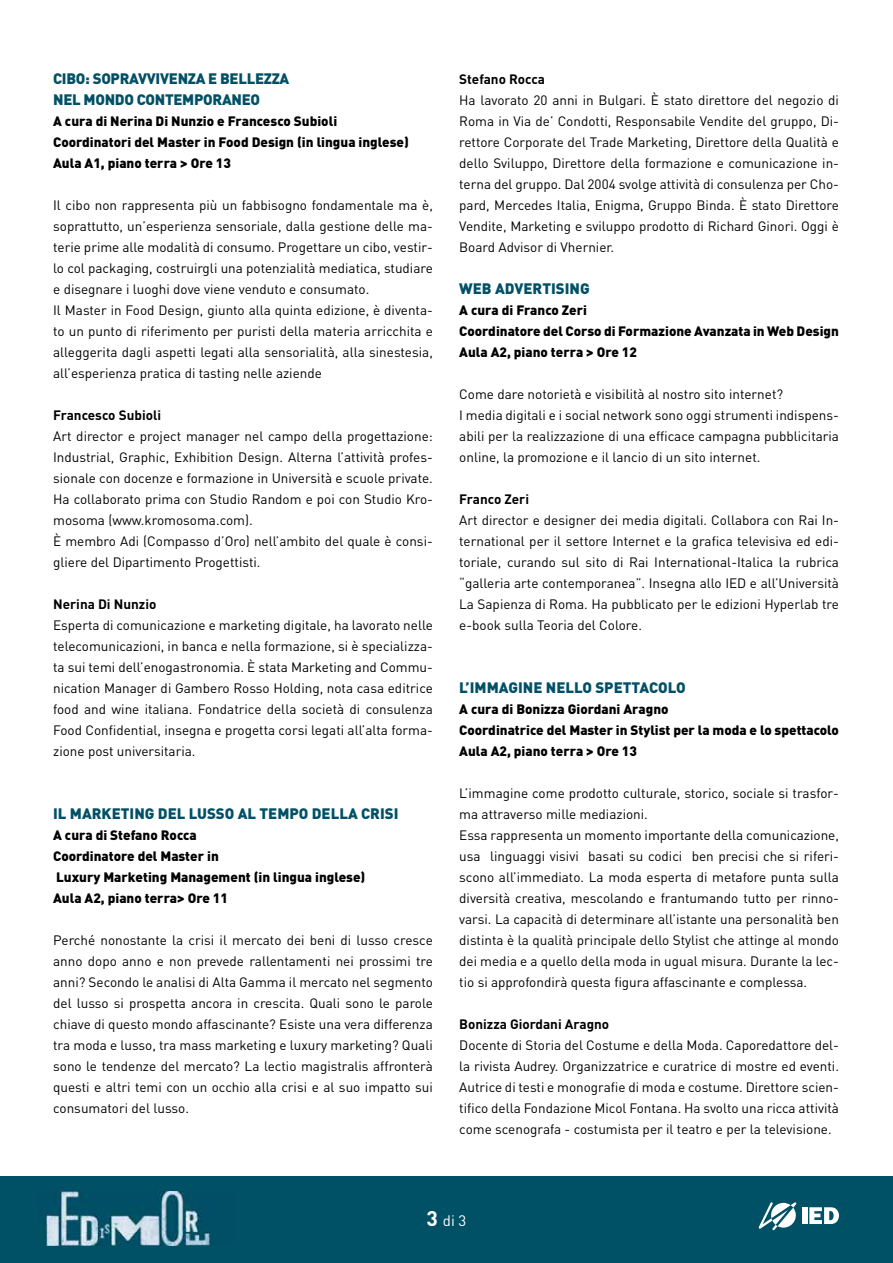
<style>
.page{position:relative;width:893px;height:1263px;background:#fff}
.page>*{position:absolute;margin:0;border:0;box-sizing:border-box;transform-origin:0 0}
.t1{font:900 15px "DIN Pro";color:#005066}
.t2{font:900 15px/21px "DIN Pro";letter-spacing:-.02em;color:#005066}
.t3{font:15px "DIN Pro";color:#fff}
.t4{font:13.5px/21px "DIN Pro";color:#000;text-align:justify}
.t5{font:900 13.5px/21px "DIN Pro";color:#000}
.t6{font:700 13.5px "DIN Pro";color:#000}
.s1{font-weight:700;font-size:21px}
</style>
<div class="page">
<div style="left:0;top:1176px;width:893px;height:87px;background:#005066"></div>
<img style="left:44px;top:1191px;width:166px;height:54px">
<svg style="left:759px;top:1202px;width:37px;height:28px"></svg>
<div style="left:802px;top:1207px;width:5px;height:17px;background:#fff"></div>
<svg style="left:809px;top:1207px;width:30px;height:17px"></svg>
<p class="t2" style="left:53px;top:67px;width:238px">CIBO: SOPRAVVIVENZA E BELLEZZA<br>NEL MONDO CONTEMPORANEO</p>
<p class="t5" style="left:53px;top:110px;width:357px">A cura di Nerina Di Nunzio e Francesco Subioli<br>Coordinatori del Master in Food Design (in lingua inglese)<br>Aula A1, piano terra &gt; Ore 13</p>
<p class="t4" style="left:53px;top:194px;width:381px;text-align:left">Il cibo non rappresenta più un fabbisogno fondamentale ma è, soprattutto, un’esperienza sensoriale, dalla gestione delle ma&shy;terie prime alle modalità di consumo. Progettare un cibo, vestir&shy;lo col packaging, costruirgli una potenzialità mediatica, studiare e disegnare i luoghi dove viene venduto e consumato.<br>Il Master in Food Design, giunto alla quinta edizione, è diventa&shy;to un punto di riferimento per puristi della materia arricchita e alleggerita dagli aspetti legati alla sensorialità, alla sinestesia, all’esperienza pratica di tasting nelle aziende</p>
<p class="t6" style="left:53px;top:406px;width:110px">Francesco Subioli</p>
<p class="t4" style="left:53px;top:425px;width:381px;text-align:left">Art director e project manager nel campo della progettazione:<br>Industrial, Graphic, Exhibition Design. Alterna l’attività profes&shy;sionale con docenze e formazione in Università e scuole private.<br>Ha collaborato prima con Studio Random e poi con Studio Kro&shy;mosoma (www.kromosoma.com).<br>È membro Adi (Compasso d’Oro) nell’ambito del quale è consi&shy;gliere del Dipartimento Progettisti.</p>
<p class="t6" style="left:53px;top:595px;width:105px">Nerina Di Nunzio</p>
<p class="t4" style="left:53px;top:614px;width:381px">Esperta di comunicazione e marketing digitale, ha lavorato nelle telecomunicazioni, in banca e nella formazione, si è specializza&shy;ta sui temi dell’enogastronomia. È stata Marketing and Commu&shy;nication Manager di Gambero Rosso Holding, nota casa editrice food and wine italiana. Fondatrice della società di consulenza Food Confidential, insegna e progetta corsi legati all’alta forma&shy;zione post universitaria.</p>
<p class="t1" style="left:53px;top:803px;width:347px">IL MARKETING DEL LUSSO AL TEMPO DELLA CRISI</p>
<p class="t5" style="left:53px;top:824px;width:314px">A cura di Stefano Rocca<br>Coordinatore del Master in<br>Luxury Marketing Management (in lingua inglese)<br>Aula A2, piano terra&gt; Ore 11</p>
<p class="t4" style="left:53px;top:929px;width:381px">Perché nonostante la crisi il mercato dei beni di lusso cresce anno dopo anno e non prevede rallentamenti nei prossimi tre anni? Secondo le analisi di Alta Gamma il mercato nel segmento del lusso si prospetta ancora in crescita. Quali sono le parole chiave di questo mondo affascinante? Esiste una vera differenza tra moda e lusso, tra mass marketing e luxury marketing? Quali sono le tendenze del mercato? La lectio magistralis affronterà questi e altri temi con un occhio alla crisi e al suo impatto sui consumatori del lusso.</p>
<p class="t6" style="left:459px;top:70px;width:87px">Stefano Rocca</p>
<p class="t4" style="left:459px;top:89px;width:381px">Ha lavorato 20 anni in Bulgari. È stato direttore del negozio di Roma in Via de’ Condotti, Responsabile Vendite del gruppo, Di&shy;rettore Corporate del Trade Marketing, Direttore della Qualità e dello Sviluppo, Direttore della formazione e comunicazione in&shy;terna del gruppo. Dal 2004 svolge attività di consulenza per Cho&shy;pard, Mercedes Italia, Enigma, Gruppo Binda. È stato Direttore Vendite, Marketing e sviluppo prodotto di Richard Ginori. Oggi è Board Advisor di Vhernier.</p>
<p class="t1" style="left:459px;top:278px;width:132px">WEB ADVERTISING</p>
<p class="t5" style="left:459px;top:299px;width:381px">A cura di Franco Zeri<br>Coordinatore del Corso di Formazione Avanzata in Web Design<br>Aula A2, piano terra &gt; Ore 12</p>
<p class="t4" style="left:459px;top:383px;width:381px;text-align:left">Come dare notorietà e visibilità al nostro sito internet?<br>I media digitali e i social network sono oggi strumenti indispens&shy;abili per la realizzazione di una efficace campagna pubblicitaria online, la promozione e il lancio di un sito internet.</p>
<p class="t6" style="left:459px;top:490px;width:71px">Franco Zeri</p>
<p class="t4" style="left:459px;top:509px;width:381px">Art director e designer dei media digitali. Collabora con Rai In&shy;ternational per il settore Internet e la grafica televisiva ed edi&shy;toriale, curando sul sito di Rai International-Italica la rubrica “galleria arte contemporanea”. Insegna allo IED e all’Università La Sapienza di Roma. Ha pubblicato per le edizioni Hyperlab tre e-book sulla Teoria del Colore.</p>
<p class="t1" style="left:459px;top:677px;width:228px">L’IMMAGINE NELLO SPETTACOLO</p>
<p class="t5" style="left:459px;top:698px;width:381px">A cura di Bonizza Giordani Aragno<br>Coordinatrice del Master in Stylist per la moda e lo spettacolo<br>Aula A2, piano terra &gt; Ore 13</p>
<p class="t4" style="left:459px;top:782px;width:381px;text-align:left">L’immagine come prodotto culturale, storico, sociale si trasfor&shy;ma attraverso mille mediazioni.<br>Essa rappresenta un momento importante della comunicazione, usa linguaggi visivi basati su codici ben precisi che si riferi&shy;scono all’immediato. La moda esperta di metafore punta sulla diversità creativa, mescolando e frantumando tutto per rinno&shy;varsi. La capacità di determinare all’istante una personalità ben distinta è la qualità principale dello Stylist che attinge al mondo dei media e a quello della moda in ugual misura. Durante la lec&shy;tio si approfondirà questa figura affascinante e complessa.</p>
<p class="t6" style="left:459px;top:1015px;width:152px">Bonizza Giordani Aragno</p>
<p class="t4" style="left:459px;top:1034px;width:381px">Docente di Storia del Costume e della Moda. Caporedattore del&shy;la rivista Audrey. Organizzatrice e curatrice di mostre ed eventi.<br>Autrice di testi e monografie di moda e costume. Direttore scien&shy;tifico della Fondazione Micol Fontana. Ha svolto una ricca attività come scenografa - costumista per il teatro e per la televisione.</p>
<p class="t3" style="left:427px;top:1210px;width:41px"><span class="s1">3</span> di 3</p>
</div>
